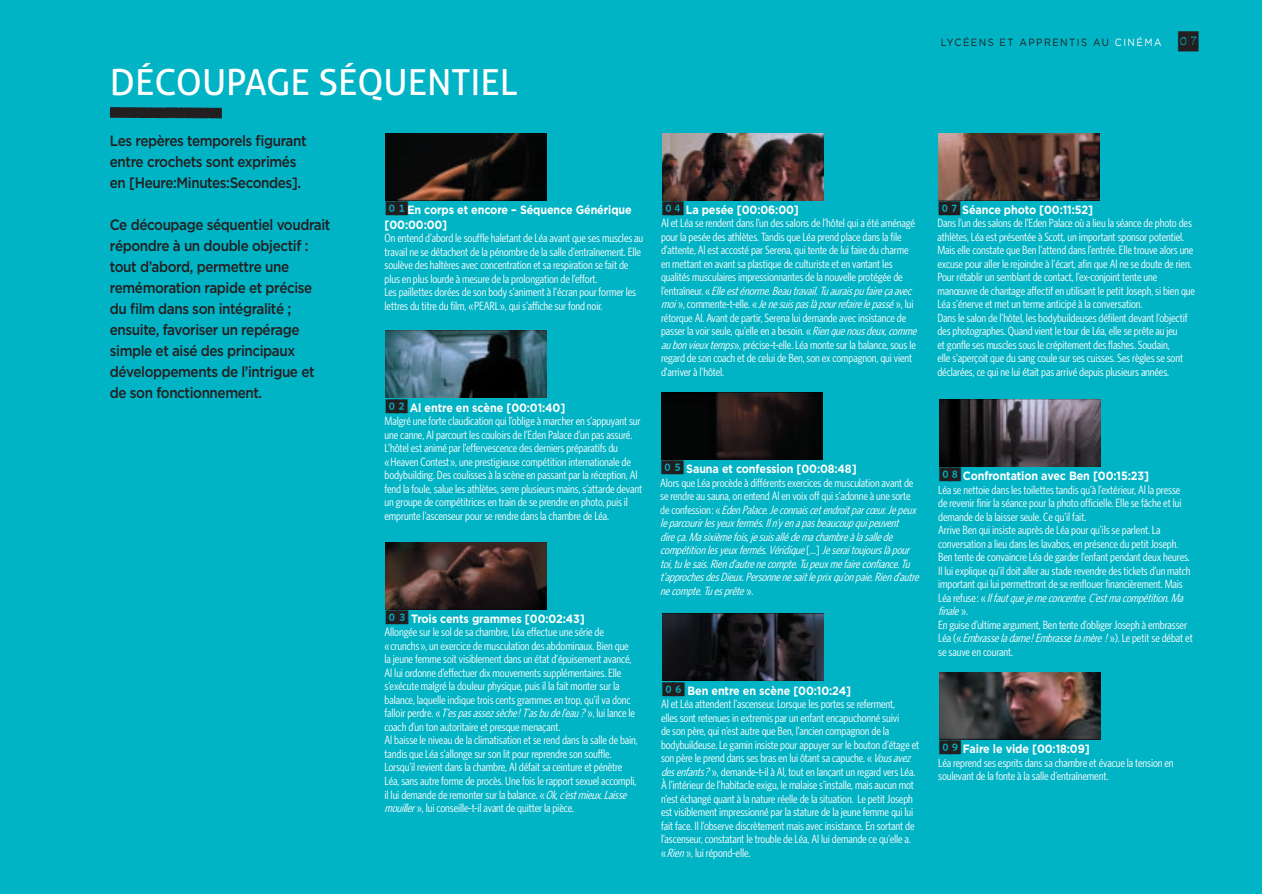
<style>
.page{position:relative;width:1262px;height:894px;background:#00b3c5}
.page>*{position:absolute;margin:0;border:0;box-sizing:border-box;transform-origin:0 0}
.t1{font:36px "Aller";color:#fff}
.t2{font:500 15px/21px "Gotham";letter-spacing:-.03em;color:#231f20;scale:.9 1}
.t3{font:condensed 12px/13.5px "Whitney HTF";letter-spacing:-.01em;color:#fff}
.t4{font:italic condensed 12px/13.5px "Whitney HTF";color:#fff}
.t5{font:700 12px/15px "Gotham";letter-spacing:-.01em;color:#fff;scale:.9 1}
.t6{font:10.5px "Gotham";letter-spacing:.16em;color:#231f20;scale:.9 1}
.s1{font-family:"Whitney Index Black Square Bd";font-weight:400;font-size:16.5px;color:#231f20}
.s2{font-style:italic}
.s3{font-style:normal}
.s4{color:#fff}
.s5{font-family:"Impact Label";font-size:16.5px}
</style>
<div class="page">
<svg style="left:110px;top:107px;width:112px;height:12px"></svg>
<img style="left:386px;top:133px;width:160px;height:67px">
<img style="left:386px;top:331px;width:160px;height:67px">
<img style="left:662px;top:133px;width:161px;height:67px">
<img style="left:661px;top:392px;width:161px;height:67px">
<img style="left:662px;top:614px;width:161px;height:67px">
<img style="left:938px;top:133px;width:161px;height:67px">
<img style="left:939px;top:400px;width:161px;height:67px">
<img style="left:939px;top:672px;width:161px;height:67px">
<img style="left:385px;top:542px;width:161px;height:67px">
<h1 class="t1" style="left:110px;top:60px;width:409px">DÉCOUPAGE SÉQUENTIEL</h1>
<p class="t2" style="left:110px;top:129px;width:220px">Les repères temporels figurant entre crochets sont exprimés en [Heure:Minutes:Secondes].</p>
<p class="t2" style="left:110px;top:213px;width:246px">Ce découpage séquentiel voudrait répondre à un double objectif : tout d’abord, permettre une remémoration rapide et précise du film dans son intégralité ; ensuite, favoriser un repérage simple et aisé des principaux développements de l’intrigue et de son fonctionnement.</p>
<p class="t5" style="left:384px;top:399px;width:202px"><span class="s1">02</span> Al entre en scène [00:01:40]</p>
<p class="t3" style="left:384px;top:414px;width:259px">Malgré une forte claudication qui l’oblige à marcher en s’appuyant sur une canne, Al parcourt les couloirs de l’Eden Palace d’un pas assuré.<br>L’hôtel est animé par l’effervescence des derniers préparatifs du<br>« Heaven Contest », une prestigieuse compétition internationale de bodybuilding. Des coulisses à la scène en passant par la réception, Al fend la foule, salue les athlètes, serre plusieurs mains, s’attarde devant un groupe de compétitrices en train de se prendre en photo, puis il emprunte l’ascenseur pour se rendre dans la chambre de Léa.</p>
<p class="t5" style="left:384px;top:202px;width:276px"><span class="s1">01</span>En corps et encore – Séquence Générique [00:00:00]</p>
<p class="t3" style="left:384px;top:231px;width:260px">On entend d’abord le souffle haletant de Léa avant que ses muscles au travail ne se détachent de la pénombre de la salle d’entraînement. Elle soulève des haltères avec concentration et sa respiration se fait de plus en plus lourde à mesure de la prolongation de l’effort.<br>Les paillettes dorées de son body s’animent à l’écran pour former les lettres du titre du film, « PEARL », qui s’affiche sur fond noir.</p>
<p class="t5" style="left:384px;top:611px;width:224px"><span class="s1">03</span> Trois cents grammes [00:02:43]</p>
<p class="t3" style="left:384px;top:625px;width:255px">Allongée sur le sol de sa chambre, Léa effectue une série de<br>« crunchs », un exercice de musculation des abdominaux. Bien que la jeune femme soit visiblement dans un état d’épuisement avancé, Al lui ordonne d’effectuer dix mouvements supplémentaires. Elle s’exécute malgré la douleur physique, puis il la fait monter sur la balance, laquelle indique trois cents grammes en trop, qu’il va donc fa l l o i r p e rd re . « <span class="s2">T’espasassezsèche!T’asbudel’eau?</span> » , l u i l a n ce l e coach d’un ton autoritaire et presque menaçant.<br>Al baisse le niveau de la climatisation et se rend dans la salle de bain, tandis que Léa s’allonge sur son lit pour reprendre son souffle.<br>Lorsqu’il revient dans la chambre, Al défait sa ceinture et pénètre Léa, sans autre forme de procès. Une fois le rapport sexuel accompli, il lui demande de remonter sur la balance. « <span class="s2">Ok,c’estmieux.Laisse mouiller</span> », lui conseille-t-il avant de quitter la pièce.</p>
<p class="t5" style="left:661px;top:202px;width:155px"><span class="s1">04</span>La pesée [00:06:00]</p>
<p class="t3" style="left:661px;top:216px;width:260px">Al et Léa se rendent dans l’un des salons de l’hôtel qui a été aménagé pour la pesée des athlètes. Tandis que Léa prend place dans la file d’attente, Al est accosté par Serena, qui tente de lui faire du charme en mettant en avant sa plastique de culturiste et en vantant les qualités musculaires impressionnantes de la nouvelle protégée de<br>l ’ e n t r a î n e u r . « <span class="s2">Elleesténorme.Beautravail.Tuauraispufaireçaavec moi</span>» , c o m m e n t e - t - e l l e . « <span class="s2">Jenesuispaslàpourrefairelepassé</span> » , l u i rétorque Al. Avant de partir, Serena lui demande avec insistance de passer la voir seule, qu’elle en a besoin. « <span class="s2">Rienquenousdeux,comme aubonvieuxtemps</span>», précise-t-elle. Léa monte sur la balance, sous le regard de son coach et de celui de Ben, son ex compagnon, qui vient d’arriver à l’hôtel.</p>
<p class="t5" style="left:660px;top:461px;width:220px"><span class="s1">05</span> Sauna et confession [00:08:48]</p>
<p class="t4" style="left:660px;top:476px;width:263px"><span class="s3">Alors que Léa procède à différents exercices de musculation avant de se rendre au sauna, on entend Al en voix off qui s’adonne à une sorte<br>d e c o n f e s s i o n : «</span> EdenPalace.Jeconnaiscetendroitparcœur.Jepeux leparcourirlesyeuxfermés.Iln’yenapasbeaucoupquipeuvent direça.Masixièmefois,jesuisallédemachambreàlasallede compétitionlesyeuxfermés.Véridique<span class="s3">[ … ]</span> Jeseraitoujourslàpour toi,tulesais.Riend’autrenecompte.Tupeuxmefaireconfiance.Tu t’approchesdesDieux.Personnenesaitleprixqu’onpaie.Riend’autre necompte.Tuesprête <span class="s3">» .</span></p>
<p class="t5" style="left:661px;top:682px;width:213px"><span class="s1">06</span> Ben entre en scène [00:10:24]</p>
<p class="t3" style="left:661px;top:697px;width:260px">Al et Léa attendent l’ascenseur. Lorsque les portes se referment,<br>elles sont retenues in extremis par un enfant encapuchonné suivi<br>de son père, qui n’est autre que Ben, l’ancien compagnon de la bodybuildeuse. Le gamin insiste pour appuyer sur le bouton d’étage et son père le prend dans ses bras en lui ôtant sa capuche. « <span class="s2">Vousavez desenfants?</span> », demande-t-il à Al, tout en lançant un regard vers Léa.<br>À l’intérieur de l’habitacle exigu, le malaise s’installe, mais aucun mot n’est échangé quant à la nature réelle de la situation. Le petit Joseph est visiblement impressionné par la stature de la jeune femme qui lui fait face. Il l’observe discrètement mais avec insistance. En sortant de l’ascenseur, constatant le trouble de Léa, Al lui demande ce qu’elle a.<br>« <span class="s2">Rien</span> », lui répond-elle.</p>
<p class="t6" style="left:940px;top:35px;width:288px">LYCÉENS ET APPRENTIS AU <span class="s4">CINÉMA</span> <span class="s5">07</span></p>
<p class="t5" style="left:937px;top:202px;width:174px"><span class="s1">07</span>Séance photo [00:11:52]</p>
<p class="t3" style="left:937px;top:216px;width:259px">Dans l’un des salons de l’Eden Palace où a lieu la séance de photo des athlètes, Léa est présentée à Scott, un important sponsor potentiel.<br>Mais elle constate que Ben l’attend dans l’entrée. Elle trouve alors une excuse pour aller le rejoindre à l’écart, afin que Al ne se doute de rien.<br>Pour rétablir un semblant de contact, l’ex-conjoint tente une manœuvre de chantage affectif en utilisant le petit Joseph, si bien que Léa s’énerve et met un terme anticipé à la conversation.<br>Dans le salon de l’hôtel, les bodybuildeuses défilent devant l’objectif des photographes. Quand vient le tour de Léa, elle se prête au jeu<br>et gonfle ses muscles sous le crépitement des flashes. Soudain,<br>elle s’aperçoit que du sang coule sur ses cuisses. Ses règles se sont déclarées, ce qui ne lui était pas arrivé depuis plusieurs années.</p>
<p class="t5" style="left:938px;top:468px;width:236px"><span class="s1">08</span>Confrontation avec Ben [00:15:23]</p>
<p class="t3" style="left:938px;top:483px;width:256px">Léa se nettoie dans les toilettes tandis qu’à l’extérieur, Al la presse<br>de revenir finir la séance pour la photo officielle. Elle se fâche et lui demande de la laisser seule. Ce qu’il fait.<br>Arrive Ben qui insiste auprès de Léa pour qu’ils se parlent. La conversation a lieu dans les lavabos, en présence du petit Joseph.<br>Ben tente de convaincre Léa de garder l’enfant pendant deux heures.<br>Il lui explique qu’il doit aller au stade revendre des tickets d’un match important qui lui permettront de se renflouer financièrement. Mais<br>L é a r e f u s e : « <span class="s2">Ilfautquejemeconcentre.C’estmacompétition.Ma finale</span> » .<br>En guise d’ultime argument, Ben tente d’obliger Joseph à embrasser L é a ( « <span class="s2">Embrasseladame!Embrassetamère !</span>» ) . L e p e t i t s e d é b a t e t se sauve en courant.</p>
<p class="t5" style="left:938px;top:741px;width:170px"><span class="s1">09</span>Faire le vide [00:18:09]</p>
<p class="t3" style="left:938px;top:755px;width:237px">Léa reprend ses esprits dans sa chambre et évacue la tension en soulevant de la fonte à la salle d’entraînement.</p>
</div>
